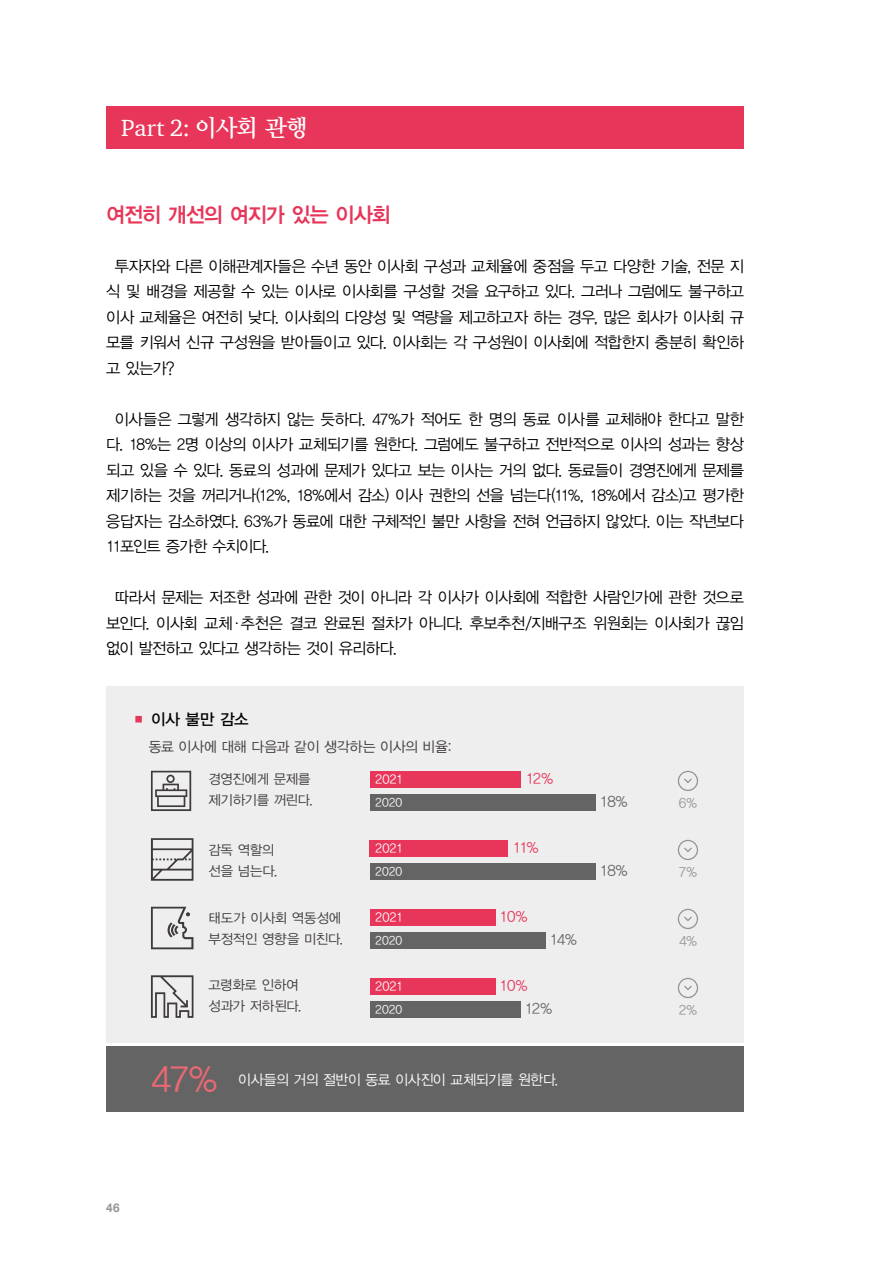
<style>
.page{position:relative;width:893px;height:1263px;background:#fff}
.page>*{position:absolute;margin:0;border:0;box-sizing:border-box;transform-origin:0 0}
.t1{font:36px "YDVYGO32";color:#eb6874}
.t2{font:24px "ITC Charter Com";color:#fff}
.t3{font:24px "YDVY Mj O44";letter-spacing:-.065em;color:#fff}
.t4{font:21px "YDVYGO34";letter-spacing:-.045em;color:#e73659}
.t5{font:15.75px/25.5px "YDVYGO32";letter-spacing:-.035em;color:#000;text-align:justify}
.t6{font:15.75px "YDVYGO33";color:#000}
.t7{font:15px "YDVYGO32";letter-spacing:-.075em;color:#e73659}
.t8{font:15px "YDVYGO32";letter-spacing:-.075em;color:#656464}
.t9{font:14.25px "YDVYGO32";letter-spacing:-.03em;color:#fff}
.t10{font:14.25px "YDVYGO32";letter-spacing:-.02em;color:#3e3a39}
.t11{font:13.5px/21px "YDVYGO32";letter-spacing:-.025em;color:#3e3a39}
.t12{font:13.5px "YDVYGO32";color:#949495}
.t13{font:12.75px "YDVYGO32";color:#fff}
.t14{font:12px "YDVYGO32";color:#fff}
.t15{font:700 12px "Helvetica Neue LT Pro";color:#949495}
.s1{font-family:"YDVY Mj O44"}
.s2{color:#e73659}
</style>
<div class="page">
<div style="left:106px;top:686px;width:638px;height:356px;background:#eee"></div>
<div style="left:106px;top:1047px;width:638px;height:65px;background:#656464"></div>
<div style="left:106px;top:106px;width:638px;height:43px;background:#e73659"></div>
<svg style="left:151px;top:907px;width:42px;height:42px"></svg>
<svg style="left:151px;top:771px;width:40px;height:40px"></svg>
<svg style="left:151px;top:975px;width:42px;height:43px"></svg>
<svg style="left:151px;top:838px;width:42px;height:43px"></svg>
<div style="left:370px;top:909px;width:125px;height:16px;background:#e73659"></div>
<div style="left:370px;top:932px;width:176px;height:17px;background:#656464"></div>
<div style="left:370px;top:771px;width:151px;height:16px;background:#e73659"></div>
<div style="left:370px;top:794px;width:226px;height:17px;background:#656464"></div>
<div style="left:370px;top:978px;width:125px;height:16px;background:#e73659"></div>
<div style="left:370px;top:1001px;width:151px;height:17px;background:#656464"></div>
<div style="left:370px;top:840px;width:138px;height:16px;background:#e73659"></div>
<div style="left:370px;top:863px;width:226px;height:17px;background:#656464"></div>
<svg style="left:678px;top:771px;width:20px;height:20px"></svg>
<svg style="left:678px;top:840px;width:20px;height:20px"></svg>
<svg style="left:678px;top:909px;width:20px;height:20px"></svg>
<svg style="left:678px;top:978px;width:20px;height:21px"></svg>
<h2 class="t3" style="left:126px;top:111px;width:185px">이사회의 중점 분야</h2>
<h2 class="t2" style="left:121px;top:113px;width:188px">Part 2: <span class="s1">이사회 관행</span></h2>
<h3 class="t4" style="left:106px;top:201px;width:286px">여전히 개선의 여지가 있는 이사회</h3>
<p class="t5" style="left:106px;top:252px;width:639px;text-indent:9px">투자자와 다른 이해관계자들은 수년 동안 이사회 구성과 교체율에 중점을 두고 다양한 기술, 전문 지 식 및 배경을 제공할 수 있는 이사로 이사회를 구성할 것을 요구하고 있다. 그러나 그럼에도 불구하고 이사 교체율은 여전히 낮다. 이사회의 다양성 및 역량을 제고하고자 하는 경우, 많은 회사가 이사회 규 모를 키워서 신규 구성원을 받아들이고 있다. 이사회는 각 구성원이 이사회에 적합한지 충분히 확인하 고 있는가?</p>
<p class="t5" style="left:106px;top:405px;width:639px;text-indent:9px">이사들은 그렇게 생각하지 않는 듯하다. 47%가 적어도 한 명의 동료 이사를 교체해야 한다고 말한 다. 18%는 2명 이상의 이사가 교체되기를 원한다. 그럼에도 불구하고 전반적으로 이사의 성과는 향상 되고 있을 수 있다. 동료의 성과에 문제가 있다고 보는 이사는 거의 없다. 동료들이 경영진에게 문제를 제기하는 것을 꺼리거나(12%, 18%에서 감소) 이사 권한의 선을 넘는다(11%, 18%에서 감소)고 평가한 응답자는 감소하였다. 63%가 동료에 대한 구체적인 불만 사항을 전혀 언급하지 않았다. 이는 작년보다 11포인트 증가한 수치이다.</p>
<p class="t5" style="left:106px;top:584px;width:639px;text-indent:9px">따라서 문제는 저조한 성과에 관한 것이 아니라 각 이사가 이사회에 적합한 사람인가에 관한 것으로 보인다. 이사회 교체·추천은 결코 완료된 절차가 아니다. 후보추천/지배구조 위원회는 이사회가 끊임 없이 발전하고 있다고 생각하는 것이 유리하다.</p>
<p class="t6" style="left:132px;top:709px;width:118px"><span class="s2">■</span> 이사 불만 감소</p>
<p class="t10" style="left:149px;top:737px;width:306px">동료 이사에 대해 다음과 같이 생각하는 이사의 비율:</p>
<p class="t11" style="left:208px;top:768px;width:106px">경영진에게 문제를 제기하기를 꺼린다.</p>
<p class="t11" style="left:208px;top:838px;width:71px">감독 역할의 선을 넘는다.</p>
<p class="t11" style="left:208px;top:907px;width:136px">태도가 이사회 역동성에 부정적인 영향을 미친다.</p>
<p class="t11" style="left:208px;top:973px;width:95px">고령화로 인하여 성과가 저하된다.</p>
<p class="t13" style="left:375px;top:770px;width:30px">2021</p>
<p class="t14" style="left:375px;top:794px;width:29px">2020</p>
<p class="t13" style="left:375px;top:840px;width:30px">2021</p>
<p class="t14" style="left:375px;top:863px;width:29px">2020</p>
<p class="t13" style="left:375px;top:909px;width:30px">2021</p>
<p class="t14" style="left:375px;top:933px;width:29px">2020</p>
<p class="t13" style="left:375px;top:978px;width:30px">2021</p>
<p class="t14" style="left:375px;top:1001px;width:29px">2020</p>
<p class="t7" style="left:526px;top:768px;width:29px">12%</p>
<p class="t7" style="left:513px;top:837px;width:27px">11%</p>
<p class="t7" style="left:500px;top:906px;width:29px">10%</p>
<p class="t7" style="left:500px;top:975px;width:29px">10%</p>
<p class="t8" style="left:550px;top:929px;width:28px">14%</p>
<p class="t8" style="left:525px;top:998px;width:29px">12%</p>
<h1 class="t1" style="left:151px;top:1055px;width:67px">47%</h1>
<p class="t9" style="left:238px;top:1070px;width:322px">이사들의 거의 절반이 동료 이사진이 교체되기를 원한다.</p>
<p class="t8" style="left:600px;top:791px;width:29px">18%</p>
<p class="t8" style="left:600px;top:860px;width:29px">18%</p>
<p class="t15" style="left:106px;top:1200px;width:15px">46</p>
<p class="t12" style="left:679px;top:794px;width:20px">6%</p>
<p class="t12" style="left:679px;top:863px;width:20px">7%</p>
<p class="t12" style="left:679px;top:932px;width:19px">4%</p>
<p class="t12" style="left:679px;top:1001px;width:20px">2%</p>
</div>
